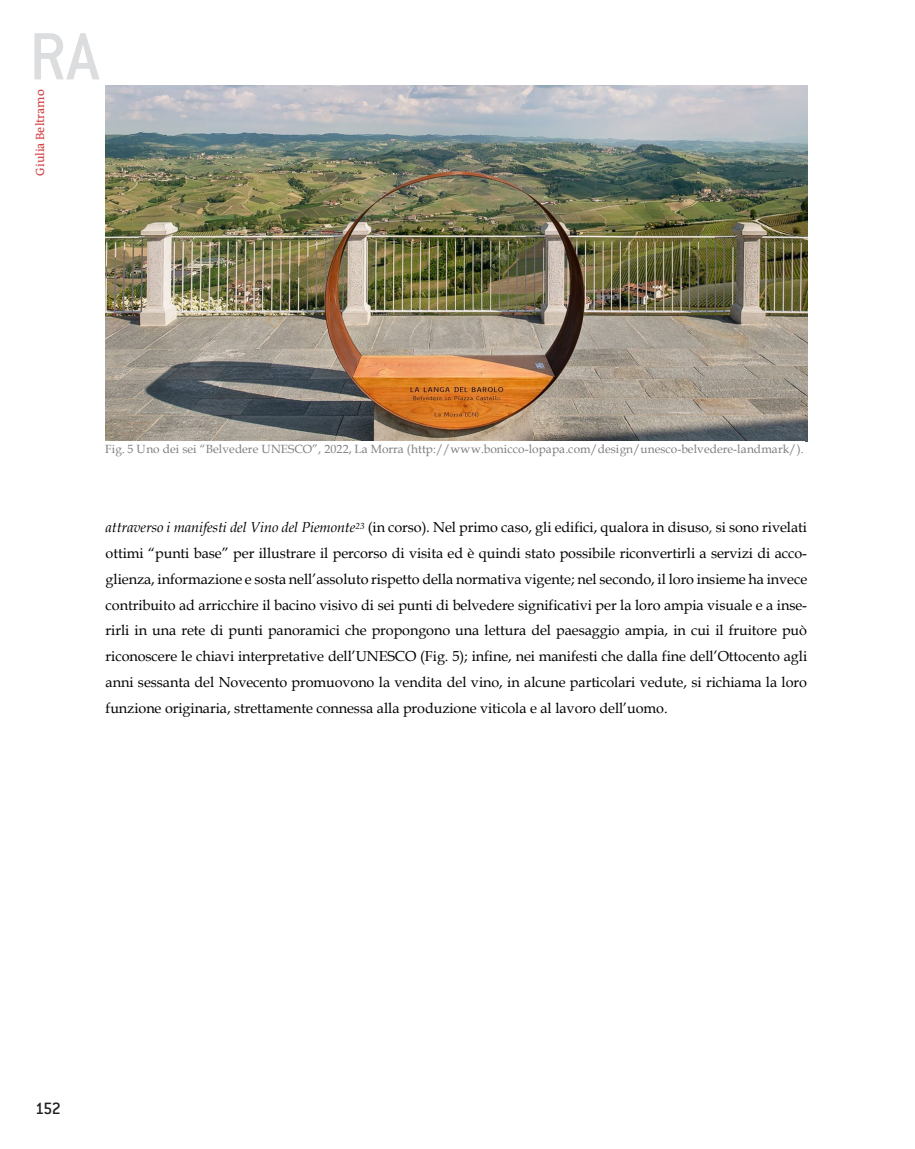
<style>
.page{position:relative;width:915px;height:1149px;background:#fff}
.page>*{position:absolute;margin:0;border:0;box-sizing:border-box;transform-origin:0 0}
.t1{font:500 73.35px "Conduit ITC";color:#dcdddf}
.t2{font:500 18px "Conduit ITC";color:#231f20}
.t3{font:14.4px/25.8px "Book Antiqua";letter-spacing:-.005em;color:#000;text-align:justify}
.t4{font:12px "The Antiqua B5";color:#d03a3d}
.t5{font:11.85px "Book Antiqua";letter-spacing:.005em;color:#7f7f7f}
.s1{font-style:italic}
</style>
<div class="page">
<img style="left:106px;top:85px;width:701px;height:356px">
<h1 class="t1" style="left:29px;top:15px;width:72px">RA</h1>
<p class="t4" style="left:34px;top:175px;width:88px;rotate:-90deg">Giulia Beltramo</p>
<p class="t5" style="left:105px;top:441px;width:699px">Fig. 5 Uno dei sei “Belvedere UNESCO”, 2022, La Morra (http://www.bonicco-lopapa.com/design/unesco-belvedere-landmark/).</p>
<p class="t3" style="left:106px;top:514px;width:703px"><span class="s1">attraverso i manifesti del Vino del Piemonte</span><sup>23</sup> (in corso)<span class="s1">.</span> Nel primo caso, gli edifici, qualora in disuso<span class="s1">,</span> si sono rivelati ottimi “punti base” per illustrare il percorso di visita ed è quindi stato possibile riconvertirli a servizi di acco&shy;glienza, informazione e sosta nell’assoluto rispetto della normativa vigente; nel secondo, il loro insieme ha invece contribuito ad arricchire il bacino visivo di sei punti di belvedere significativi per la loro ampia visuale e a inse&shy;rirli in una rete di punti panoramici che propongono una lettura del paesaggio ampia, in cui il fruitore può riconoscere le chiavi interpretative dell’UNESCO (Fig. 5); infine, nei manifesti che dalla fine dell’Ottocento agli anni sessanta del Novecento promuovono la vendita del vino, in alcune particolari vedute, si richiama la loro funzione originaria, strettamente connessa alla produzione viticola e al lavoro dell’uomo.</p>
<p class="t2" style="left:35px;top:1097px;width:27px">152</p>
</div>
